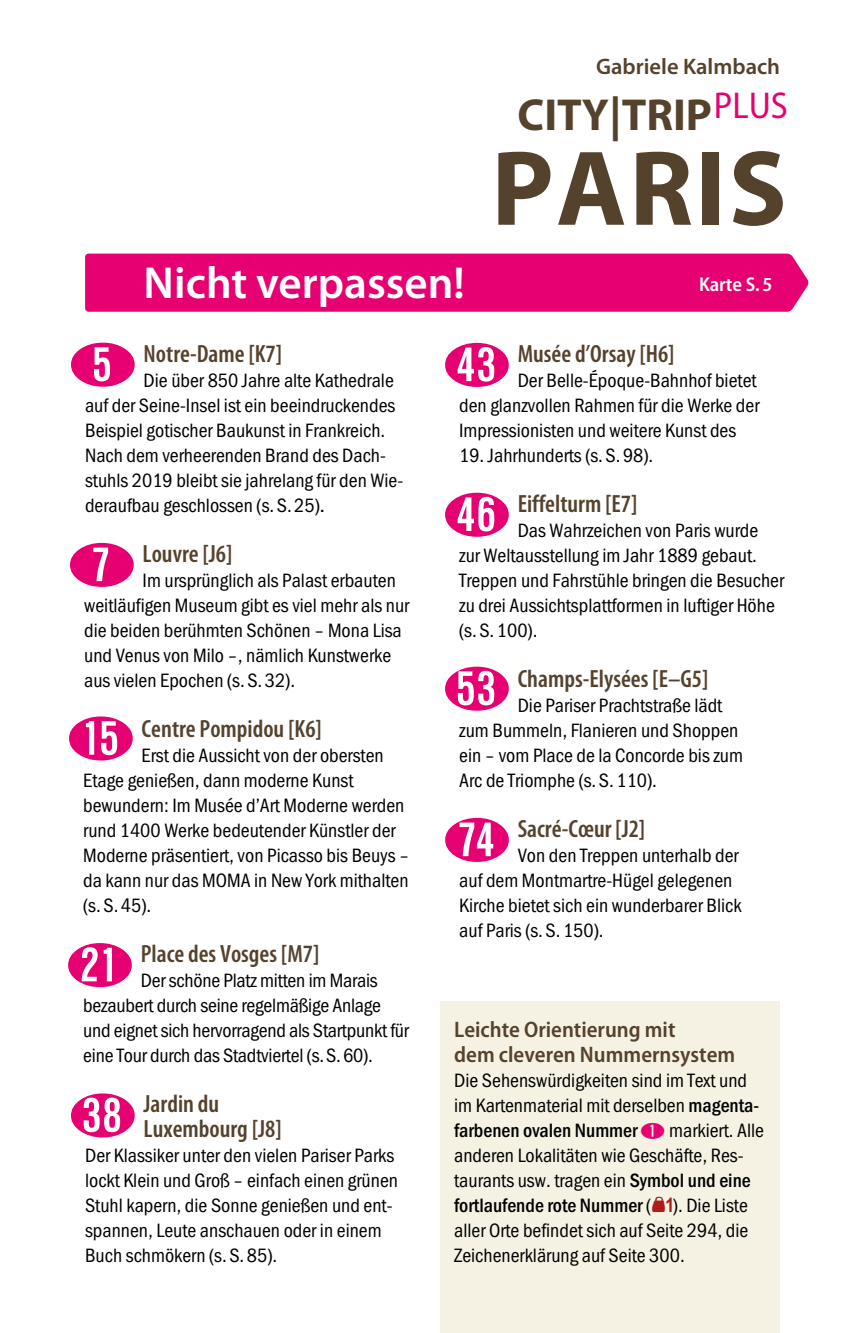
<style>
.page{position:relative;width:851px;height:1333px;background:#fff}
.page>*{position:absolute;margin:0;border:0;box-sizing:border-box;transform-origin:0 0}
.t1{font:700 107.5px "Myriad Pro";letter-spacing:.025em;color:#55422d}
.t2{font:55px "Nummern Gesamt";color:#e60071}
.t3{font:600 45px "Myriad Pro";color:#fff}
.t4{font:700 45px "Myriad Pro";color:#55422d}
.t5{font:600 condensed 25px/25px "Myriad Pro";color:#55422d}
.t6{font:600 semi-condensed 22.5px/25px "Myriad Pro";color:#55422d}
.t7{font:600 22.5px "Myriad Pro";color:#55422d}
.t8{font:20px/25px "Franklin Gothic URW Con Boo";color:#000}
.t9{font:500 20px "Franklin Gothic URW Con";color:#000}
.t10{font:600 semi-condensed 20px "Myriad Pro";color:#fff}
.s1{font-family:"Franklin Gothic URW Boo"}
.s2{font-family:"Franklin Gothic URW Con";font-weight:500}
.s3{font-family:"Nummern Gesamt";font-weight:400;color:#e60071}
.s4{font-family:"Franklin Gothic URW Con Boo";font-weight:400}
</style>
<div class="page">
<div style="left:440px;top:1001px;width:339px;height:331px;background:#f5f2e4"></div>
<div style="left:85px;top:253px;width:723px;height:59px;background:#e60071"></div>
<p class="t7" style="left:596px;top:52px;width:185px">Gabriele Kalmbach</p>
<h3 class="t4" style="left:517px;top:85px;width:272px">CITY|TRIP<sup>PLUS</sup></h3>
<h1 class="t1" style="left:491px;top:118px;width:297px">PARIS</h1>
<h3 class="t3" style="left:144px;top:254px;width:323px">Nicht verpassen!</h3>
<p class="t10" style="left:699px;top:273px;width:75px">Karte S. 5</p>
<h2 class="t2" style="left:71px;top:333px;width:69px">⑤</h2>
<p class="t5" style="left:144px;top:341px;width:140px">Notre-Dame [K7]</p>
<p class="t8" style="left:85px;top:368px;width:319px;text-indent:58px">Die über 850 Jahre alte Kathedrale auf der Seine-Insel ist ein beeindruckendes Beispiel gotischer Baukunst in Frankreich.<br>Nach dem verheerenden Brand des Dach&shy;stuhls 2019 bleibt sie jahrelang für den Wie&shy;deraufbau geschlossen (s.S.25)<span class="s1">.</span></p>
<h2 class="t2" style="left:70px;top:533px;width:69px">⑦</h2>
<p class="t5" style="left:143px;top:541px;width:91px">Louvre[J6]</p>
<p class="t8" style="left:84px;top:568px;width:327px;text-indent:58px">Im ursprünglich als Palast erbauten weitläufigen Museum gibt es viel mehr als nur die beiden berühmten Schönen – Mona Lisa und Venus von Milo –, nämlich Kunstwerke aus vielen Epochen (s.S.32).</p>
<h2 class="t2" style="left:69px;top:707px;width:69px">⑮</h2>
<p class="t5" style="left:142px;top:716px;width:182px">Centre Pompidou [K6]</p>
<p class="t8" style="left:83px;top:743px;width:328px;text-indent:58px">Erst die Aussicht von der obersten Etage genießen, dann moderne Kunst bewundern: Im Musée d’Art Moderne werden rund 1400 Werke bedeutender Künstler der Moderne präsentiert, von Picasso bis Beuys – da kann nur das MOMA in New York mithalten (s.S.45).</p>
<h2 class="t2" style="left:68px;top:933px;width:69px">⑴</h2>
<p class="t5" style="left:141px;top:941px;width:180px">Place des Vosges [M7]</p>
<p class="t8" style="left:83px;top:968px;width:327px;text-indent:57px">Der schöne Platz mitten im Marais bezaubert durch seine regelmäßige Anlage und eignet sich hervorragend als Startpunkt für eine Tour durch das Stadtviertel (s.S.60).</p>
<h2 class="t2" style="left:71px;top:1083px;width:69px">⒅</h2>
<p class="t5" style="left:144px;top:1091px;width:140px">Jardin du<br>Luxembourg [J8]</p>
<p class="t8" style="left:85px;top:1143px;width:314px">Der Klassiker unter den vielen Pariser Parks lockt Klein und Groß – einfach einen grünen Stuhl kapern, die Sonne genießen und ent&shy;spannen, Leute anschauen oder in einem Buch schmökern (s.S.85).</p>
<h2 class="t2" style="left:445px;top:333px;width:69px">⒊</h2>
<p class="t5" style="left:517px;top:341px;width:158px">Musée d’Orsay[H6]</p>
<p class="t8" style="left:459px;top:368px;width:302px;text-indent:58px">Der Belle-Époque-Bahnhof bietet den glanzvollen Rahmen für die Werke der<br>Impressionisten und weitere Kunst des</p>
<p class="t8" style="left:459px;top:443px;width:196px">19. Jahrhunderts (s.S.98).</p>
<h2 class="t2" style="left:445px;top:483px;width:69px">⒍</h2>
<p class="t5" style="left:517px;top:491px;width:121px">Eiffelturm [E7]</p>
<p class="t8" style="left:459px;top:518px;width:326px;text-indent:58px">Das Wahrzeichen von Paris wurde<br>zur Weltausstellung im Jahr 1889 gebaut.<br>Treppen und Fahrstühle bringen die Besucher zu drei Aussichtsplattformen in luftiger Höhe (s.S.100).</p>
<h2 class="t2" style="left:445px;top:657px;width:69px">⒔</h2>
<p class="t5" style="left:517px;top:666px;width:192px">Champs-Elysées [E–G5]</p>
<p class="t8" style="left:459px;top:693px;width:285px;text-indent:58px">Die Pariser Prachtstraße lädt zum Bummeln, Flanieren und Shoppen ein – vom Place de la Concorde bis zum<br>Arc de Triomphe (s.S.110).</p>
<h2 class="t2" style="left:445px;top:808px;width:69px">⒩</h2>
<p class="t5" style="left:517px;top:816px;width:129px">Sacré-Cœur [J2]</p>
<p class="t8" style="left:459px;top:843px;width:284px;text-indent:58px">Von den Treppen unterhalb der auf dem Montmartre-Hügel gelegenen<br>Kirche bietet sich ein wunderbarer Blick auf Paris (s.S.150).</p>
<p class="t6" style="left:454px;top:1017px;width:282px">Leichte Orientierung mit<br>dem cleveren Nummernsystem</p>
<p class="t8" style="left:454px;top:1068px;width:306px">Die Sehenswürdigkeiten sind im Text und im Kartenmaterial mit derselben <span class="s2">magenta-</span></p>
<p class="t9" style="left:454px;top:1117px;width:311px">farbenen ovalen Nummer <span class="s3">①</span> <span class="s4">markiert. Alle</span></p>
<p class="t8" style="left:454px;top:1143px;width:298px">anderen Lokalitäten wie Geschäfte, Res&shy;taurants usw. tragen ein <span class="s2">Symbol und eine</span></p>
<p class="t9" style="left:454px;top:1192px;width:295px">fortlaufende rote Nummer <span class="s4">( ). Die Liste</span></p>
<p class="t8" style="left:454px;top:1218px;width:296px">aller Orte befindet sich auf Seite 294, die<br>Zeichenerklärung auf Seite 300.</p>
</div>
